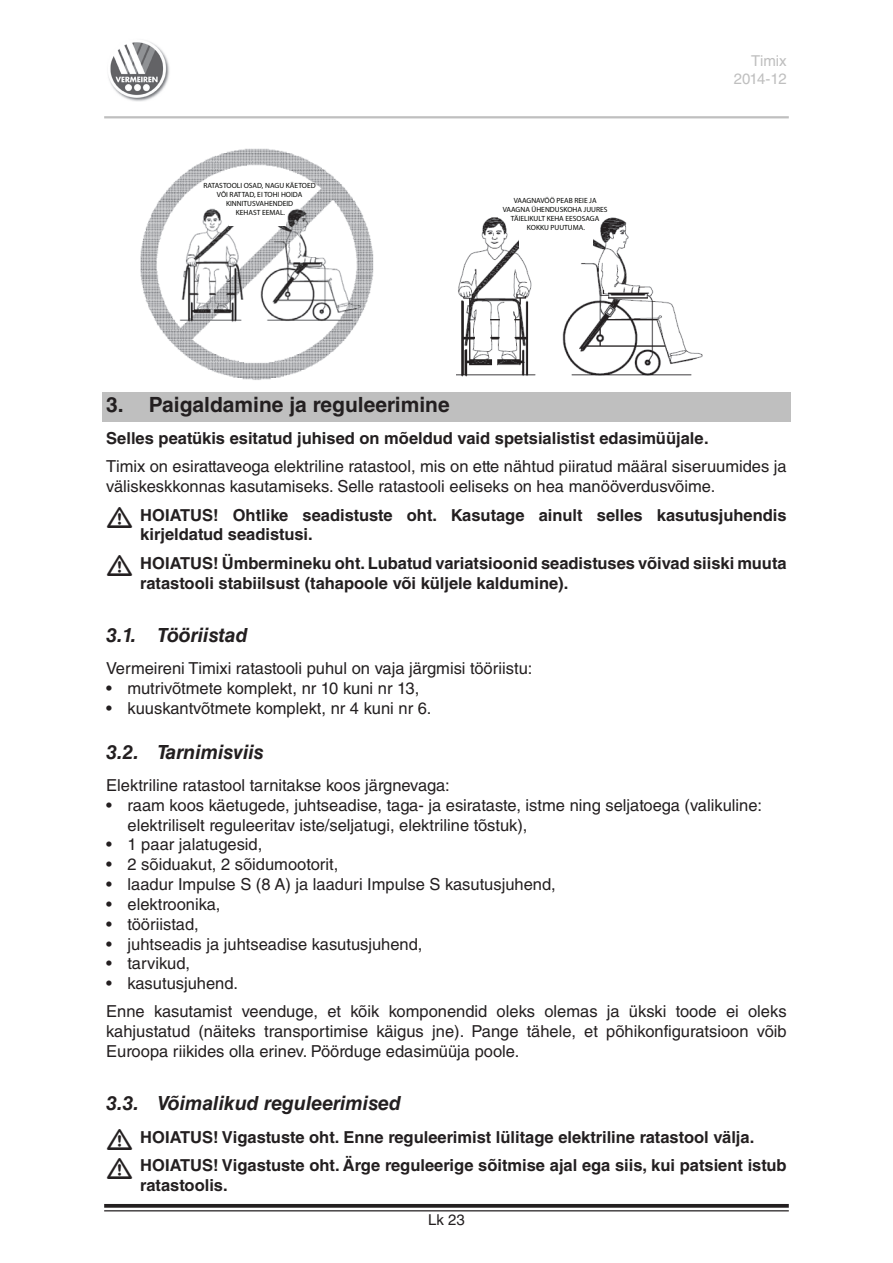
<style>
.page{position:relative;width:893px;height:1263px;background:#fff}
.page>*{position:absolute;margin:0;border:0;box-sizing:border-box;transform-origin:0 0}
.Pealkiri_01{font:700 21px "Helvetica LT Std";color:#231f20}
.Pealkiri_02{font:italic 700 19.5px "Helvetica LT Std";color:#231f20}
.text_00{font:16.5px/19.8px "Helvetica LT Std";color:#231f20}
.text_00-2{font:700 16.5px/19.8px "Helvetica LT Std";color:#231f20}
.numbers_00{font:16.5px/19.8px "Helvetica LT Std";color:#231f20}
.NUmbers_02{font:16.5px "Helvetica LT Std";color:#231f20}
.t1{font:15px/18px "Helvetica LT Std";letter-spacing:-.01em;color:#bfbfbf;text-align:right}
.t2{font:15px "Helvetica LT Std";color:#231f20}
.t3{font:7.5px/9px "Myriad Pro";color:#040503;text-align:center}
</style>
<div class="page">
<img style="left:108px;top:41px;width:62px;height:60px">
<hr style="left:104px;top:116px;width:685px;height:2px;background:#bfbfbf">
<svg style="left:104px;top:1204px;width:685px;height:4px;background:#322e2f"></svg>
<hr style="left:104px;top:1210px;width:685px;height:1px;background:#231f20">
<div style="left:102px;top:392px;width:689px;height:30px;background:#bfbfbf"></div>
<img style="left:140px;top:148px;width:234px;height:232px">
<div style="left:218px;top:183px;width:77px;height:24px;background:#fff"></div>
<div style="left:224px;top:203px;width:63px;height:13px;background:#fff"></div>
<div style="left:229px;top:212px;width:57px;height:13px;background:#fff"></div>
<img style="left:456px;top:217px;width:247px;height:160px">
<div style="left:519px;top:212px;width:74px;height:36px;background:#fff"></div>
<p class="t3" style="left:203px;top:181px;width:114px">RATASTOOLI OSAD, NAGU KÄETOED<br>VÕI RATTAD, EI TOHI HOIDA<br>KINNITUSVAHENDEID<br>KEHAST EEMAL.</p>
<p class="t3" style="left:503px;top:196px;width:106px">VAAGNAVÖÖ PEAB REIE JA<br>VAAGNA ÜHENDUSKOHA JUURES<br>TÄIELIKULT KEHA EESOSAGA<br>KOKKU PUUTUMA.</p>
<p class="t1" style="left:734px;top:52px;width:54px">Timix<br>2014-12</p>
<p class="Pealkiri_01" style="left:106px;top:391px;width:345px">3. Paigaldamine ja reguleerimine</p>
<p class="text_00-2" style="left:106px;top:428px;width:604px">Selles peatükis esitatud juhised on mõeldud vaid spetsialistist edasimüüjale.</p>
<p class="text_00" style="left:106px;top:457px;width:682px">Timix on esirattaveoga elektriline ratastool, mis on ette nähtud piiratud määral siseruumides ja väliskeskkonnas kasutamiseks. Selle ratastooli eeliseks on hea manööverdusvõime.</p>
<p class="text_00-2" style="left:140px;top:505px;width:648px">HOIATUS! Ohtlike seadistuste oht. Kasutage ainult selles kasutusjuhendis kirjeldatud seadistusi.</p>
<p class="text_00-2" style="left:140px;top:553px;width:648px">HOIATUS! Ümbermineku oht. Lubatud variatsioonid seadistuses võivad siiski muuta ratastooli stabiilsust (tahapoole või küljele kaldumine).</p>
<p class="Pealkiri_02" style="left:106px;top:623px;width:143px">3.1. Tööriistad</p>
<p class="text_00" style="left:106px;top:658px;width:428px">Vermeireni Timixi ratastooli puhul on vaja järgmisi tööriistu:</p>
<p class="numbers_00" style="left:106px;top:678px;width:315px">• mutrivõtmete komplekt, nr 10 kuni nr 13,</p>
<p class="numbers_00" style="left:106px;top:698px;width:327px">• kuuskantvõtmete komplekt, nr 4 kuni nr 6.</p>
<p class="Pealkiri_02" style="left:106px;top:740px;width:159px">3.2. Tarnimisviis</p>
<p class="text_00" style="left:106px;top:775px;width:345px">Elektriline ratastool tarnitakse koos järgnevaga:</p>
<p class="numbers_00" style="left:128px;top:795px;width:636px;text-indent:-21px">• raam koos käetugede, juhtseadise, taga- ja esirataste, istme ning seljatoega (valikuline: elektriliselt reguleeritav iste/seljatugi, elektriline tõstuk),</p>
<p class="numbers_00" style="left:106px;top:835px;width:158px">• 1 paar jalatugesid,</p>
<p class="numbers_00" style="left:106px;top:854px;width:234px">• 2 sõiduakut, 2 sõidumootorit,</p>
<p class="numbers_00" style="left:106px;top:874px;width:451px">• laadur Impulse S (8 A) ja laaduri Impulse S kasutusjuhend,</p>
<p class="numbers_00" style="left:106px;top:894px;width:116px">• elektroonika,</p>
<p class="numbers_00" style="left:106px;top:914px;width:94px">• tööriistad,</p>
<p class="numbers_00" style="left:106px;top:934px;width:318px">• juhtseadis ja juhtseadise kasutusjuhend,</p>
<p class="numbers_00" style="left:106px;top:953px;width:85px">• tarvikud,</p>
<p class="NUmbers_02" style="left:106px;top:974px;width:133px">• kasutusjuhend.</p>
<p class="text_00" style="left:106px;top:1002px;width:682px;text-align:justify">Enne kasutamist veenduge, et kõik komponendid oleks olemas ja ükski toode ei oleks kahjustatud (näiteks transportimise käigus jne). Pange tähele, et põhikonfiguratsioon võib Euroopa riikides olla erinev. Pöörduge edasimüüja poole.</p>
<p class="Pealkiri_02" style="left:106px;top:1091px;width:296px">3.3. Võimalikud reguleerimised</p>
<p class="text_00-2" style="left:140px;top:1127px;width:615px">HOIATUS! Vigastuste oht. Enne reguleerimist lülitage elektriline ratastool välja.</p>
<p class="text_00-2" style="left:140px;top:1155px;width:648px">HOIATUS! Vigastuste oht. Ärge reguleerige sõitmise ajal ega siis, kui patsient istub ratastoolis.</p>
<p class="t2" style="left:428px;top:1211px;width:38px">Lk 23</p>
</div>
